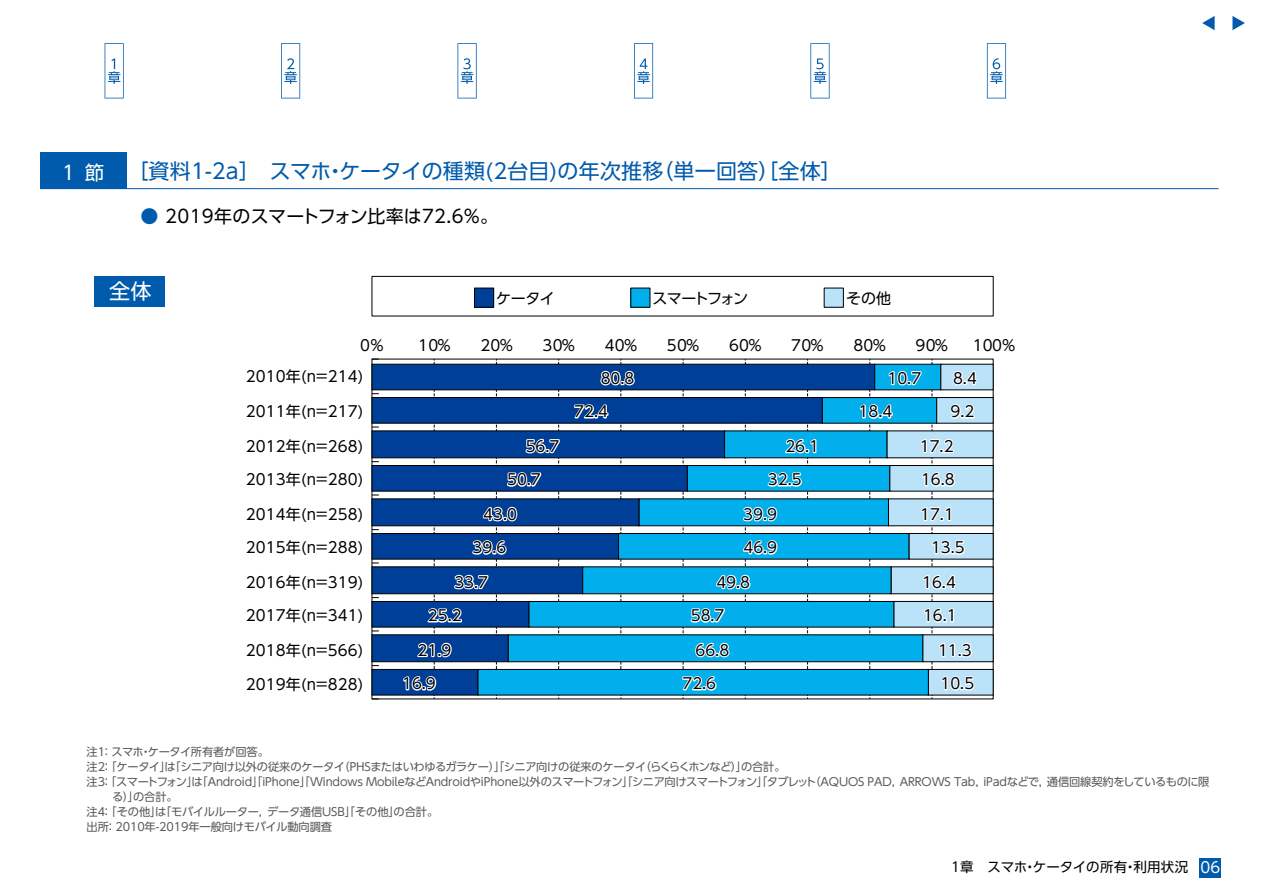
<style>
.page{position:relative;width:1263px;height:893px;background:#fff}
.page>*{position:absolute;margin:0;border:0;box-sizing:border-box;transform-origin:0 0}
.t1{font:21px "UD Shin Go Pr 6";letter-spacing:.01em;color:#005bac}
.t2{font:21px "UD Shin Go Pr 6";color:#fff}
.t3{font:19.5px "UD Shin Go Pr 6";color:#fff}
.t4{font:18px "UD Shin Go Pr 6";letter-spacing:.005em;color:#000}
.t5{font:15px "UD Shin Go Pr 6";letter-spacing:.01em;color:#000}
.t6{font:15px "UD Shin Go Pr 6";letter-spacing:-.125em;color:#000}
.t7{font:15px "UD Shin Go Pr 6";color:#fff}
.t8{font:13.5px "UD Shin Go Pr 6";letter-spacing:.02em;color:#000}
.t9{font:11.25px/15px "UD Shin Go Pr 6";letter-spacing:-.01em;color:#595757}
.t10{font:11.25px "UD Shin Go Pr 6";letter-spacing:-.03em;color:#595757}
.t11{font:11.25px "UD Shin Go Pr 6";letter-spacing:-.13em;color:#595757}
.s1{color:#005bac}
</style>
<div class="page">
<div style="left:94px;top:276px;width:71px;height:30px;background:#005bac"></div>
<div style="left:474px;top:288px;width:20px;height:19px;background:#003f98"></div>
<div style="left:474px;top:288px;width:20px;height:20px;border:1px solid #000"></div>
<div style="left:631px;top:288px;width:19px;height:19px;background:#00afec"></div>
<div style="left:824px;top:288px;width:19px;height:19px;background:#bae3f9"></div>
<div style="left:824px;top:288px;width:20px;height:20px;border:1px solid #000"></div>
<div style="left:40px;top:153px;width:87px;height:36px;background:#005bac"></div>
<div style="left:1199px;top:858px;width:22px;height:19px;background:#005bac"></div>
<hr style="left:40px;top:188px;width:1178px;height:1px;background:#005bac">
<svg style="left:371px;top:363px;width:30px;height:333px;background:#2e5b99"></svg>
<svg style="left:561px;top:363px;width:297px;height:333px"></svg>
<svg style="left:572px;top:359px;width:64px;height:340px"></svg>
<svg style="left:401px;top:359px;width:160px;height:340px"></svg>
<svg style="left:680px;top:359px;width:137px;height:340px"></svg>
<svg style="left:858px;top:359px;width:136px;height:340px"></svg>
<div style="left:372px;top:276px;width:621px;height:40px;border:1px solid #000"></div>
<svg style="left:1232px;top:16px;width:13px;height:14px"></svg>
<svg style="left:1202px;top:16px;width:12px;height:14px"></svg>
<svg style="left:105px;top:43px;width:19px;height:55px"></svg>
<svg style="left:281px;top:43px;width:19px;height:55px"></svg>
<svg style="left:457px;top:43px;width:20px;height:55px"></svg>
<svg style="left:634px;top:43px;width:19px;height:55px"></svg>
<svg style="left:810px;top:43px;width:19px;height:55px"></svg>
<svg style="left:987px;top:43px;width:19px;height:55px"></svg>
<h2 class="t3" style="left:62px;top:156px;width:14px">1</h2>
<h2 class="t3" style="left:85px;top:156px;width:21px">節</h2>
<h1 class="t1" style="left:652px;top:154px;width:191px">（単一回答）［全体[</h1>
<h1 class="t1" style="left:127px;top:154px;width:538px">［資料1-2a］　スマホケータイの種類 2( 台目)の年次推移</h1>
<h1 class="t1" style="left:325px;top:154px;width:22px">・</h1>
<p class="t4" style="left:141px;top:201px;width:359px"><span class="s1">●</span> 2019年のスマートフォン比率は72.6％。</p>
<h1 class="t2" style="left:109px;top:274px;width:44px">全体</h1>
<p class="t5" style="left:360px;top:333px;width:25px">0%</p>
<p class="t5" style="left:246px;top:365px;width:119px">2010年 n( =214(</p>
<p class="t5" style="left:246px;top:399px;width:119px">2011年 n( =217(</p>
<p class="t5" style="left:246px;top:434px;width:119px">2012年 n( =268(</p>
<p class="t5" style="left:246px;top:467px;width:119px">2013年 n( =280(</p>
<p class="t5" style="left:246px;top:502px;width:119px">2014年 n( =258(</p>
<p class="t5" style="left:246px;top:535px;width:119px">2015年 n( =288(</p>
<p class="t5" style="left:246px;top:570px;width:119px">2016年 n( =319(</p>
<p class="t5" style="left:246px;top:603px;width:119px">2017年 n( =341(</p>
<p class="t5" style="left:246px;top:638px;width:119px">2018年 n( =566(</p>
<p class="t5" style="left:246px;top:672px;width:119px">2019年 n( =828(</p>
<p class="t5" style="left:496px;top:286px;width:60px">ケータイ</p>
<p class="t6" style="left:652px;top:286px;width:97px">スマートフォン</p>
<p class="t5" style="left:418px;top:333px;width:34px">10%</p>
<p class="t5" style="left:480px;top:333px;width:34px">20%</p>
<p class="t5" style="left:542px;top:333px;width:34px">30%</p>
<p class="t5" style="left:605px;top:333px;width:34px">40%</p>
<p class="t5" style="left:667px;top:333px;width:34px">50%</p>
<p class="t5" style="left:729px;top:333px;width:34px">60%</p>
<p class="t5" style="left:791px;top:333px;width:34px">70%</p>
<p class="t5" style="left:601px;top:366px;width:35px">80.8</p>
<p class="t5" style="left:574px;top:400px;width:35px">72.4</p>
<p class="t5" style="left:526px;top:434px;width:35px">56.7</p>
<p class="t5" style="left:507px;top:468px;width:35px">50.7</p>
<p class="t5" style="left:483px;top:502px;width:35px">43.0</p>
<p class="t5" style="left:472px;top:535px;width:35px">39.6</p>
<p class="t5" style="left:454px;top:570px;width:35px">33.7</p>
<p class="t5" style="left:428px;top:603px;width:35px">25.2</p>
<p class="t5" style="left:418px;top:638px;width:35px">21.9</p>
<p class="t5" style="left:402px;top:671px;width:35px">16.9</p>
<p class="t5" style="left:785px;top:434px;width:35px">26.1</p>
<p class="t5" style="left:768px;top:468px;width:35px">32.5</p>
<p class="t5" style="left:743px;top:502px;width:35px">39.9</p>
<p class="t5" style="left:743px;top:535px;width:35px">46.9</p>
<p class="t5" style="left:716px;top:570px;width:35px">49.8</p>
<p class="t5" style="left:691px;top:603px;width:35px">58.7</p>
<p class="t5" style="left:695px;top:638px;width:35px">66.8</p>
<p class="t5" style="left:682px;top:671px;width:35px">72.6</p>
<p class="t9" style="left:87px;top:744px;width:184px">注1：スマホケータイ所有者が回答。</p>
<p class="t9" style="left:140px;top:744px;width:13px">・</p>
<p class="t10" style="left:106px;top:757px;width:542px">「ケータイ 「は」 シニア向け以外の従来のケータイＰＨＳまたはいわゆるガラケー）」「シニア向けの従来のケータイ</p>
<p class="t11" style="left:640px;top:757px;width:109px">（らくらくホンなど）」</p>
<p class="t9" style="left:339px;top:759px;width:13px">（</p>
<p class="t9" style="left:87px;top:759px;width:27px">注2：</p>
<p class="t9" style="left:741px;top:759px;width:46px">の合計。</p>
<p class="t5" style="left:846px;top:286px;width:47px">その他</p>
<p class="t5" style="left:853px;top:333px;width:34px">80%</p>
<p class="t5" style="left:915px;top:333px;width:34px">90%</p>
<p class="t5" style="left:973px;top:333px;width:44px">100%</p>
<p class="t5" style="left:887px;top:366px;width:35px">10.7</p>
<p class="t5" style="left:859px;top:400px;width:35px">18.4</p>
<p class="t5" style="left:953px;top:366px;width:25px">8.4</p>
<p class="t5" style="left:950px;top:400px;width:25px">9.2</p>
<p class="t5" style="left:920px;top:434px;width:35px">17.2</p>
<p class="t5" style="left:921px;top:468px;width:35px">16.8</p>
<p class="t5" style="left:920px;top:502px;width:35px">17.1</p>
<p class="t5" style="left:931px;top:535px;width:35px">13.5</p>
<p class="t5" style="left:922px;top:570px;width:35px">16.4</p>
<p class="t5" style="left:923px;top:603px;width:35px">16.1</p>
<p class="t5" style="left:938px;top:638px;width:35px">11.3</p>
<p class="t5" style="left:940px;top:671px;width:35px">10.5</p>
<p class="t9" style="left:105px;top:774px;width:713px">「スマートフォン 「は」 Android」「iPhone」「Windows MobileなどAndroidやiPhone以外のスマートフォン」「シニア向けスマートフォン」「タブレット</p>
<p class="t9" style="left:983px;top:774px;width:68px">iPadなどで，</p>
<p class="t9" style="left:809px;top:774px;width:95px">（AQUOS PAD，</p>
<p class="t10" style="left:1047px;top:772px;width:164px">通信回線契約をしているものに限</p>
<p class="t9" style="left:87px;top:774px;width:27px">注3：</p>
<p class="t9" style="left:900px;top:774px;width:88px">ARROWS Tab，</p>
<p class="t9" style="left:87px;top:789px;width:54px">　 　る）」</p>
<p class="t9" style="left:133px;top:789px;width:46px">の合計。</p>
<p class="t9" style="left:106px;top:804px;width:166px">「その他 「は」 モバイルルーター，</p>
<p class="t9" style="left:267px;top:804px;width:173px">データ通信USB」「その他の合計。</p>
<p class="t9" style="left:105px;top:804px;width:229px;text-indent:-18px">注4：<br>：2010年-2019年一般向けモバイル動向調査</p>
<p class="t9" style="left:388px;top:804px;width:13px">」</p>
<p class="t9" style="left:87px;top:819px;width:24px">出所</p>
<p class="t8" style="left:951px;top:856px;width:239px">1章　スマホケータイの所有利用状況</p>
<p class="t8" style="left:1023px;top:856px;width:15px">・</p>
<p class="t8" style="left:1123px;top:856px;width:15px">・</p>
<p class="t7" style="left:1200px;top:856px;width:22px">06</p>
</div>
